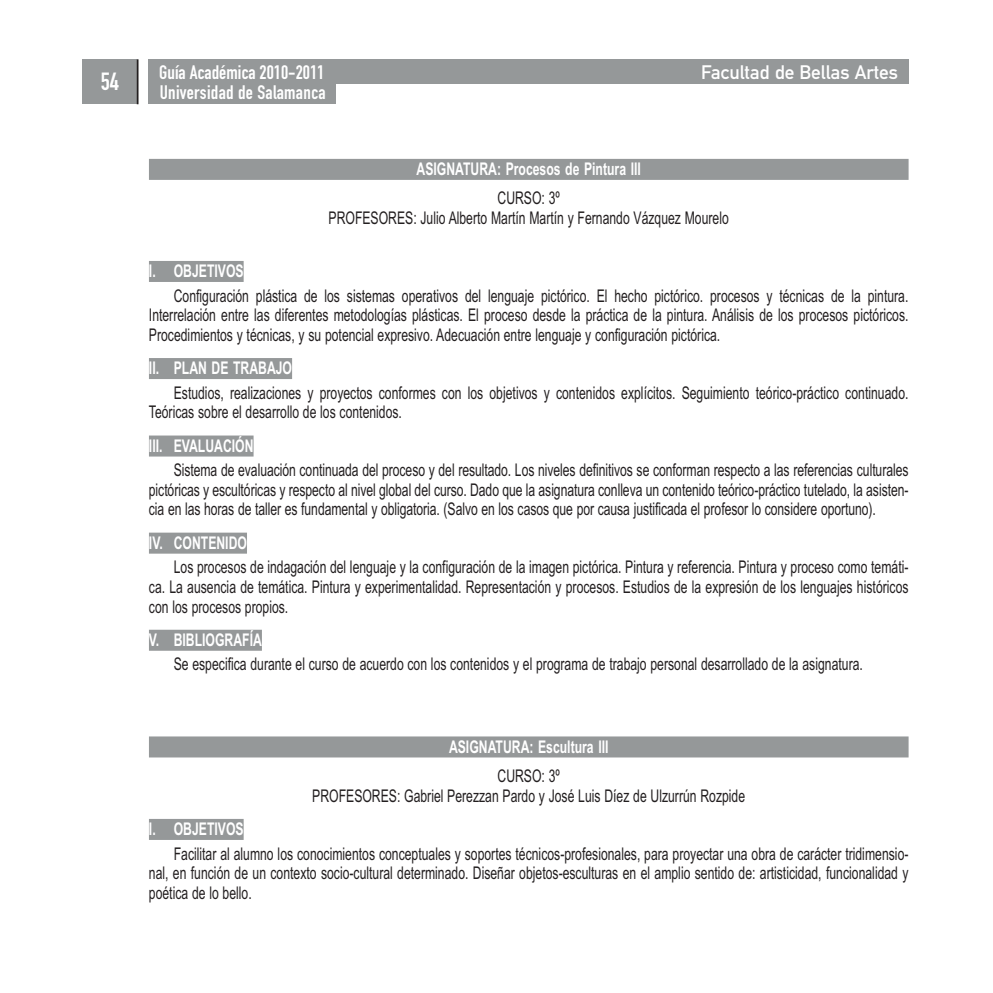
<style>
.page{position:relative;width:993px;height:993px;background:#fff}
.page>*{position:absolute;margin:0;border:0;box-sizing:border-box;transform-origin:0 0}
.t1{font:24.5px "DIN Engschrift Alternate";color:#fff}
.t2{font:19.25px "DIN Engschrift Alternate";letter-spacing:.01em;color:#fff}
.t3{font:19.25px "DIN Mittelschrift";color:#fff}
.t4{font:17.5px/19.6px "Arial Narrow";color:#231f20;text-align:justify;scale:.85 1}
.t5{font:700 17.5px "Arial Narrow";color:#fff;scale:.85 1}
</style>
<div class="page">
<div style="left:149px;top:159px;width:759px;height:21px;background:#959899"></div>
<div style="left:149px;top:261px;width:94px;height:21px;background:#959899"></div>
<div style="left:149px;top:358px;width:143px;height:21px;background:#959899"></div>
<div style="left:149px;top:435px;width:104px;height:21px;background:#959899"></div>
<div style="left:149px;top:532px;width:98px;height:21px;background:#959899"></div>
<div style="left:149px;top:629px;width:113px;height:21px;background:#959899"></div>
<div style="left:149px;top:736px;width:759px;height:21px;background:#959899"></div>
<div style="left:149px;top:818px;width:94px;height:21px;background:#959899"></div>
<div style="left:83px;top:59px;width:54px;height:45px;background:#959899"></div>
<hr style="left:137px;top:59px;width:1px;height:45px;background:#231f20">
<div style="left:148px;top:59px;width:760px;height:25px;background:#959899"></div>
<div style="left:148px;top:83px;width:187px;height:21px;background:#959899"></div>
<h1 class="t1" style="left:101px;top:73px;width:20px">54</h1>
<p class="t2" style="left:159px;top:66px;width:166px">Guía Académica 2010-2011</p>
<p class="t3" style="left:701px;top:66px;width:198px">Facultad de Bellas Artes</p>
<p class="t2" style="left:160px;top:85px;width:167px">Universidad de Salamanca</p>
<p class="t5" style="left:416px;top:162px;width:265px">ASIGNATURA: Procesos de Pintura III</p>
<p class="t4" style="left:328px;top:190px;width:472px;text-align:center">CURSO: 3º<br>PROFESORES: Julio Alberto Martín Martín y Fernando Vázquez Mourelo</p>
<p class="t5" style="left:149px;top:264px;width:113px">I. OBJETIVOS</p>
<p class="t4" style="left:149px;top:287px;width:894px;text-indent:25px">Configuración plástica de los sistemas operativos del lenguaje pictórico. El hecho pictórico. procesos y técnicas de la pintura.<br>Interrelación entre las diferentes metodologías plásticas. El proceso desde la práctica de la pintura. Análisis de los procesos pictóricos.<br>Procedimientos y técnicas, y su potencial expresivo. Adecuación entre lenguaje y configuración pictórica.</p>
<p class="t5" style="left:149px;top:361px;width:170px">II. PLAN DE TRABAJO</p>
<p class="t4" style="left:149px;top:384px;width:894px;text-indent:25px">Estudios, realizaciones y proyectos conformes con los objetivos y contenidos explícitos. Seguimiento teórico-práctico continuado.<br>Teóricas sobre el desarrollo de los contenidos.</p>
<p class="t5" style="left:149px;top:439px;width:124px">III. EVALUACIÓN</p>
<p class="t4" style="left:149px;top:462px;width:894px;text-indent:25px">Sistema de evaluación continuada del proceso y del resultado. Los niveles definitivos se conforman respecto a las referencias culturales pictóricas y escultóricas y respecto al nivel global del curso. Dado que la asignatura conlleva un contenido teórico-práctico tutelado, la asisten&shy;cia en las horas de taller es fundamental y obligatoria. (Salvo en los casos que por causa justificada el profesor lo considere oportuno).</p>
<p class="t5" style="left:149px;top:536px;width:117px">IV. CONTENIDO</p>
<p class="t4" style="left:149px;top:559px;width:894px;text-indent:25px">Los procesos de indagación del lenguaje y la configuración de la imagen pictórica. Pintura y referencia. Pintura y proceso como temáti&shy;ca. La ausencia de temática. Pintura y experimentalidad. Representación y procesos. Estudios de la expresión de los lenguajes históricos con los procesos propios.</p>
<p class="t5" style="left:149px;top:633px;width:134px">V. BIBLIOGRAFÍA</p>
<p class="t4" style="left:174px;top:656px;width:812px">Se especifica durante el curso de acuerdo con los contenidos y el programa de trabajo personal desarrollado de la asignatura.</p>
<p class="t5" style="left:449px;top:739px;width:189px">ASIGNATURA: Escultura III</p>
<p class="t4" style="left:312px;top:767px;width:510px;text-align:center">CURSO: 3º<br>PROFESORES: Gabriel Perezzan Pardo y José Luis Díez de Ulzurrún Rozpide</p>
<p class="t5" style="left:149px;top:822px;width:113px">I. OBJETIVOS</p>
<p class="t4" style="left:149px;top:845px;width:894px;text-indent:25px">Facilitar al alumno los conocimientos conceptuales y soportes técnicos-profesionales, para proyectar una obra de carácter tridimensio&shy;nal, en función de un contexto socio-cultural determinado. Diseñar objetos-esculturas en el amplio sentido de: artisticidad, funcionalidad y poética de lo bello.</p>
</div>
